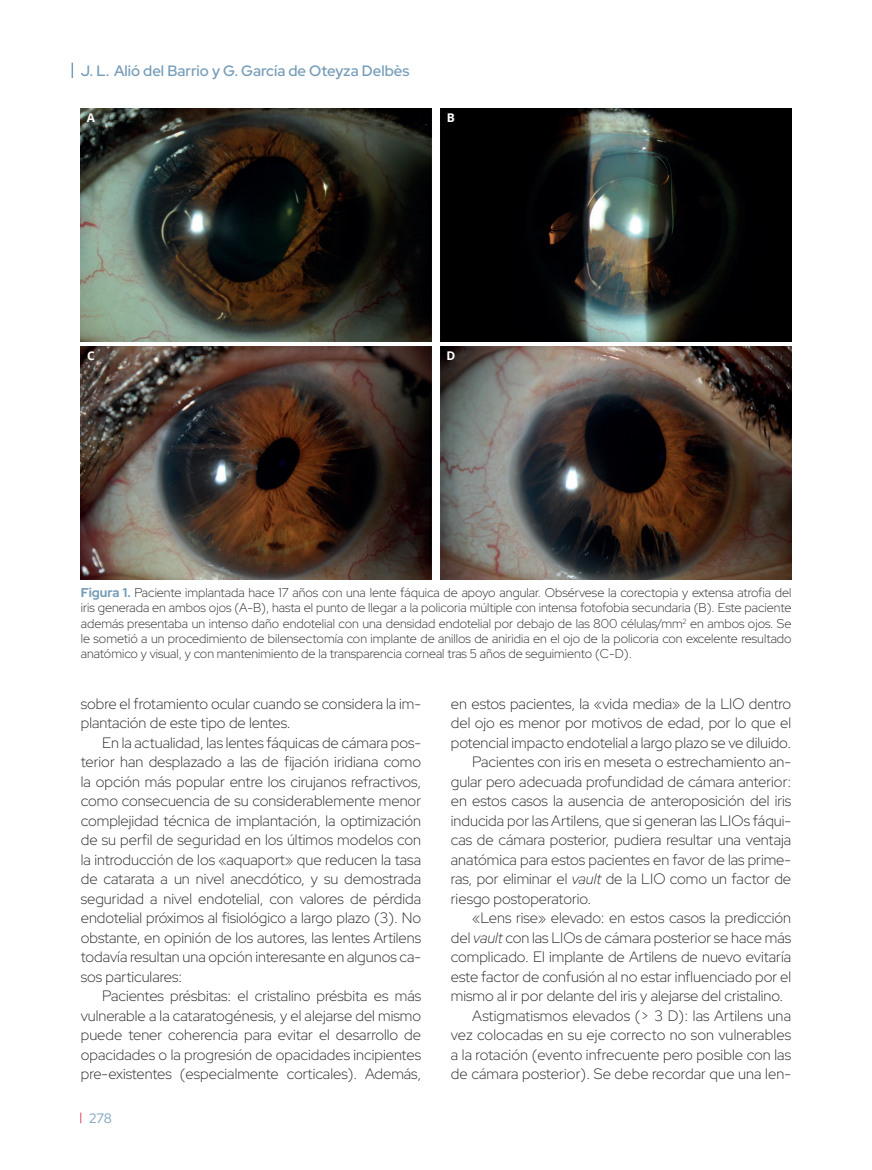
<style>
.page{position:relative;width:872px;height:1170px;background:#fff}
.page>*{position:absolute;margin:0;border:0;box-sizing:border-box;transform-origin:0 0}
.t1{font:300 15px/19.5px "Red Hat Display";color:#231f20;text-align:justify}
.t2{font:600 15px "Red Hat Display";color:#759cb8}
.t3{font:13.5px "Red Hat Display";color:#759cb8}
.t4{font:300 12.75px/15.3px "Red Hat Display";color:#231f20;text-align:justify}
.t5{font:700 12px "Open Sans";color:#fff}
.s1{font-weight:700;color:#759cb8}
.s2{font-style:italic}
</style>
<div class="page">
<svg style="left:72px;top:63px;width:1px;height:15px"></svg>
<img style="left:81px;top:108px;width:710px;height:472px">
<p class="t2" style="left:81px;top:61px;width:330px">J. L. Alió del Barrio y G. García de Oteyza Delbès</p>
<p class="t5" style="left:87px;top:109px;width:10px">A</p>
<p class="t5" style="left:447px;top:109px;width:10px">B</p>
<p class="t5" style="left:87px;top:347px;width:9px">C</p>
<p class="t5" style="left:446px;top:347px;width:10px">D</p>
<p class="t4" style="left:81px;top:584px;width:712px"><span class="s1">Figura 1.</span> Paciente implantada hace 17 años con una lente fáquica de apoyo angular. Obsérvese la corectopia y extensa atrofia del iris generada en ambos ojos (A-B), hasta el punto de llegar a la policoria múltiple con intensa fotofobia secundaria (B). Este paciente además presentaba un intenso daño endotelial con una densidad endotelial por debajo de las 800 células/mm<sup>2</sup> en ambos ojos. Se le sometió a un procedimiento de bilensectomía con implante de anillos de aniridia en el ojo de la policoria con excelente resultado anatómico y visual, y con mantenimiento de la transparencia corneal tras 5 años de seguimiento (C-D).</p>
<p class="t1" style="left:81px;top:693px;width:342px">sobre el frotamiento ocular cuando se considera la im&shy;plantación de este tipo de lentes.</p>
<p class="t1" style="left:81px;top:732px;width:342px;text-indent:21px">En la actualidad, las lentes fáquicas de cámara pos&shy;terior han desplazado a las de fijación iridiana como la opción más popular entre los cirujanos refractivos, como consecuencia de su considerablemente menor complejidad técnica de implantación, la optimización de su perfil de seguridad en los últimos modelos con la introducción de los «aquaport» que reducen la tasa de catarata a un nivel anecdótico, y su demostrada seguridad a nivel endotelial, con valores de pérdida endotelial próximos al fisiológico a largo plazo (3). No obstante, en opinión de los autores, las lentes Artilens todavía resultan una opción interesante en algunos ca&shy;sos particulares:</p>
<p class="t1" style="left:81px;top:985px;width:342px;text-indent:21px">Pacientes présbitas: el cristalino présbita es más vulnerable a la cataratogénesis, y el alejarse del mismo puede tener coherencia para evitar el desarrollo de opacidades o la progresión de opacidades incipientes pre-existentes (especialmente corticales). Además,</p>
<p class="t3" style="left:89px;top:1108px;width:24px">278</p>
<p class="t1" style="left:451px;top:693px;width:342px">en estos pacientes, la «vida media» de la LIO dentro</p>
<p class="t1" style="left:451px;top:712px;width:342px">del ojo es menor por motivos de edad, por lo que el</p>
<p class="t1" style="left:451px;top:732px;width:342px">potencial impacto endotelial a largo plazo se ve diluido.</p>
<p class="t1" style="left:472px;top:751px;width:320px">Pacientes con iris en meseta o estrechamiento an-</p>
<p class="t1" style="left:451px;top:771px;width:342px">gular pero adecuada profundidad de cámara anterior:</p>
<p class="t1" style="left:451px;top:790px;width:342px">en estos casos la ausencia de anteroposición del iris</p>
<p class="t1" style="left:451px;top:810px;width:342px">inducida por las Artilens, que si generan las LIOs fáqui-</p>
<p class="t1" style="left:451px;top:829px;width:342px">cas de cámara posterior, pudiera resultar una ventaja</p>
<p class="t1" style="left:451px;top:849px;width:342px">anatómica para estos pacientes en favor de las prime-</p>
<p class="t1" style="left:451px;top:868px;width:342px">ras, por eliminar el <span class="s2">vault</span> de la LIO como un factor de</p>
<p class="t1" style="left:451px;top:888px;width:142px">riesgo postoperatorio.</p>
<p class="t1" style="left:472px;top:907px;width:320px">«Lens rise» elevado: en estos casos la predicción</p>
<p class="t1" style="left:451px;top:927px;width:342px">del <span class="s2">vault</span> con las LIOs de cámara posterior se hace más</p>
<p class="t1" style="left:451px;top:946px;width:342px">complicado. El implante de Artilens de nuevo evitaría</p>
<p class="t1" style="left:451px;top:966px;width:342px">este factor de confusión al no estar influenciado por el</p>
<p class="t1" style="left:451px;top:985px;width:334px">mismo al ir por delante del iris y alejarse del cristalino.</p>
<p class="t1" style="left:472px;top:1005px;width:320px">Astigmatismos elevados (&gt; 3 D): las Artilens una</p>
<p class="t1" style="left:451px;top:1024px;width:342px">vez colocadas en su eje correcto no son vulnerables</p>
<p class="t1" style="left:451px;top:1044px;width:342px">a la rotación (evento infrecuente pero posible con las</p>
<p class="t1" style="left:451px;top:1063px;width:342px">de cámara posterior). Se debe recordar que una len-</p>
</div>
